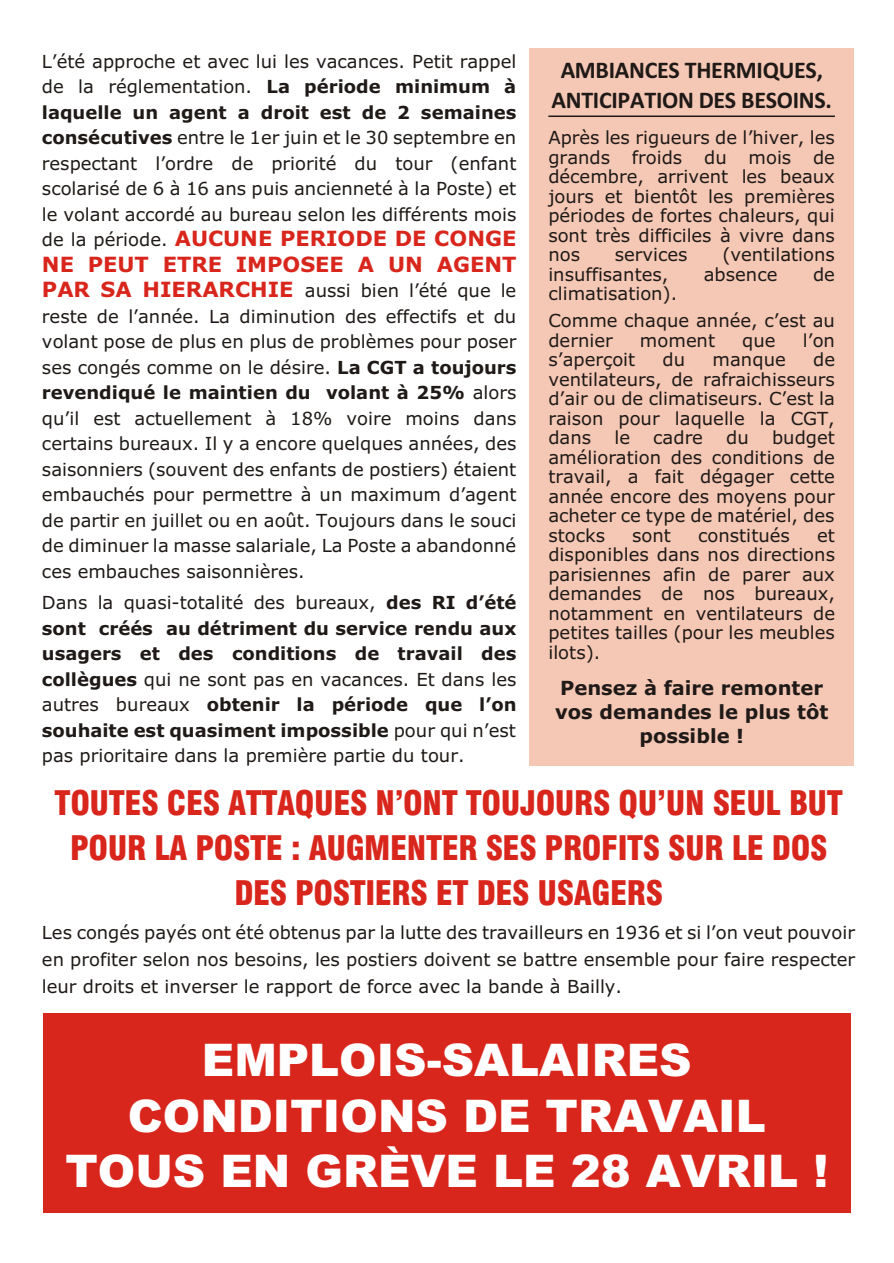
<style>
.page{position:relative;width:894px;height:1263px;background:#fff}
.page>*{position:absolute;margin:0;border:0;box-sizing:border-box;transform-origin:0 0}
.t1{font:900 45px/55.5px "Arial";color:#fff;text-align:center}
.t2{font:33px/45px "Swis 721 Blk Cn BT";letter-spacing:-.01em;color:#d9261c;text-align:center}
.t3{font:700 24px/30px "Calibri";letter-spacing:-.01em;color:#1f1a17;text-align:center}
.t4{font:700 21px/25.5px "Verdana";color:#d9261c}
.t5{font:700 19.5px/24px "Verdana";color:#1f1a17;text-align:center}
.t6{font:18px/19.5px "Verdana";color:#1f1a17;text-align:justify}
.t7{font:700 18px/25.5px "Verdana";color:#1f1a17;text-align:justify}
.s1{font-weight:700}
.s2{font-weight:400;font-size:18px;color:#1f1a17}
.s3{font-weight:700;font-size:21px;color:#d9261c}
.s4{font-weight:400}
</style>
<div class="page">
<div style="left:43px;top:1013px;width:808px;height:200px;background:#d9261c"></div>
<div style="left:529px;top:48px;width:325px;height:718px;background:#f5c7b5"></div>
<hr style="left:548px;top:116px;width:287px;height:1px;background:#1f1a17">
<p class="t6" style="left:42px;top:50px;width:476px;line-height:25.5px">L’été approche et avec lui les vacances. Petit rappel de la réglementation. <span class="s1">La période minimum à laquelle un agent a droit est de 2 semaines consécutives</span> entre le 1er juin et le 30 septembre en respectant l’ordre de priorité du tour (enfant scolarisé de 6 à 16 ans puis ancienneté à la Poste) et le volant accordé au bureau selon les différents mois</p>
<p class="t4" style="left:42px;top:228px;width:476px"><span class="s2">de la période.</span> AUCUNE PERIODE DE CONGE<br>NE PEUT ETRE IMPOSEE A UN AGENT</p>
<p class="t6" style="left:42px;top:280px;width:476px;line-height:25.5px"><span class="s3">PAR SA HIERARCHIE</span> aussi bien l’été que le reste de l’année. La diminution des effectifs et du volant pose de plus en plus de problèmes pour poser ses congés comme on le désire. <span class="s1">La CGT a toujours revendiqué le maintien du volant à 25%</span> alors qu’il est actuellement à 18% voire moins dans certains bureaux. Il y a encore quelques années, des saisonniers (souvent des enfants de postiers) étaient embauchés pour permettre à un maximum d’agent de partir en juillet ou en août. Toujours dans le souci de diminuer la masse salariale, La Poste a abandonné ces embauches saisonnières.</p>
<p class="t7" style="left:42px;top:592px;width:476px"><span class="s4">Dans la quasi-totalité des bureaux,</span> des RI d’été sont créés au détriment du service rendu aux usagers et des conditions de travail des collègues <span class="s4">qui ne sont pas en vacances. Et dans les autres bureaux</span> obtenir la période que l’on souhaite est quasiment impossible <span class="s4">pour qui n’est pas prioritaire dans la première partie du tour.</span></p>
<h2 class="t2" style="left:55px;top:784px;width:790px">TOUTES CES ATTAQUES N’ONT TOUJOURS QU’UN SEUL BUT<br>POUR LA POSTE : AUGMENTER SES PROFITS SUR LE DOS<br>DES POSTIERS ET DES USAGERS</h2>
<p class="t6" style="left:42px;top:921px;width:815px;line-height:27px">Les congés payés ont été obtenus par la lutte des travailleurs en 1936 et si l’on veut pouvoir en profiter selon nos besoins, les postiers doivent se battre ensemble pour faire respecter leur droits et inverser le rapport de force avec la bande à Bailly.</p>
<h3 class="t3" style="left:552px;top:57px;width:282px">AMBIANCES THERMIQUES,<br>ANTICIPATION DES BESOINS.</h3>
<p class="t6" style="left:548px;top:129px;width:288px">Après les rigueurs de l’hiver, les grands froids du mois de décembre, arrivent les beaux jours et bientôt les premières périodes de fortes chaleurs, qui sont très difficiles à vivre dans nos</p>
<p class="t6" style="left:615px;top:246px;width:74px">services</p>
<p class="t6" style="left:722px;top:246px;width:114px">(ventilations</p>
<p class="t6" style="left:548px;top:266px;width:122px">insuffisantes,</p>
<p class="t6" style="left:704px;top:266px;width:75px">absence</p>
<p class="t6" style="left:813px;top:266px;width:23px">de</p>
<p class="t6" style="left:548px;top:282px;width:288px;line-height:27px">climatisation).<br>Comme chaque année, c’est au</p>
<p class="t6" style="left:548px;top:332px;width:66px">dernier</p>
<p class="t6" style="left:640px;top:332px;width:77px">moment</p>
<p class="t6" style="left:742px;top:332px;width:35px">que</p>
<p class="t6" style="left:803px;top:332px;width:34px">l’on</p>
<p class="t6" style="left:548px;top:351px;width:88px">s’aperçoit</p>
<p class="t6" style="left:663px;top:351px;width:24px">du</p>
<p class="t6" style="left:713px;top:351px;width:75px">manque</p>
<p class="t6" style="left:548px;top:351px;width:288px;text-indent:265px">de ventilateurs, de rafraichisseurs d’air ou de climatiseurs. C’est la raison pour laquelle la CGT, dans</p>
<p class="t6" style="left:548px;top:429px;width:288px;text-indent:224px">budget amélioration des conditions de travail, a fait dégager cette année encore des moyens pour acheter ce type de matériel, des stocks</p>
<p class="t6" style="left:614px;top:429px;width:17px">le</p>
<p class="t6" style="left:653px;top:429px;width:51px">cadre</p>
<p class="t6" style="left:726px;top:429px;width:24px">du</p>
<p class="t6" style="left:632px;top:527px;width:40px">sont</p>
<p class="t6" style="left:698px;top:527px;width:93px">constitués</p>
<p class="t6" style="left:548px;top:527px;width:288px;text-indent:269px">et disponibles dans nos directions parisiennes afin de parer aux demandes de nos bureaux, notamment en ventilateurs de petites tailles (pour les meubles ilots).</p>
<p class="t5" style="left:555px;top:677px;width:275px">Pensez à faire remonter vos demandes le plus tôt possible !</p>
<h1 class="t1" style="left:66px;top:1037px;width:764px">EMPLOIS-SALAIRES<br>CONDITIONS DE TRAVAIL<br>TOUS EN GRÈVE LE 28 AVRIL !</h1>
</div>
